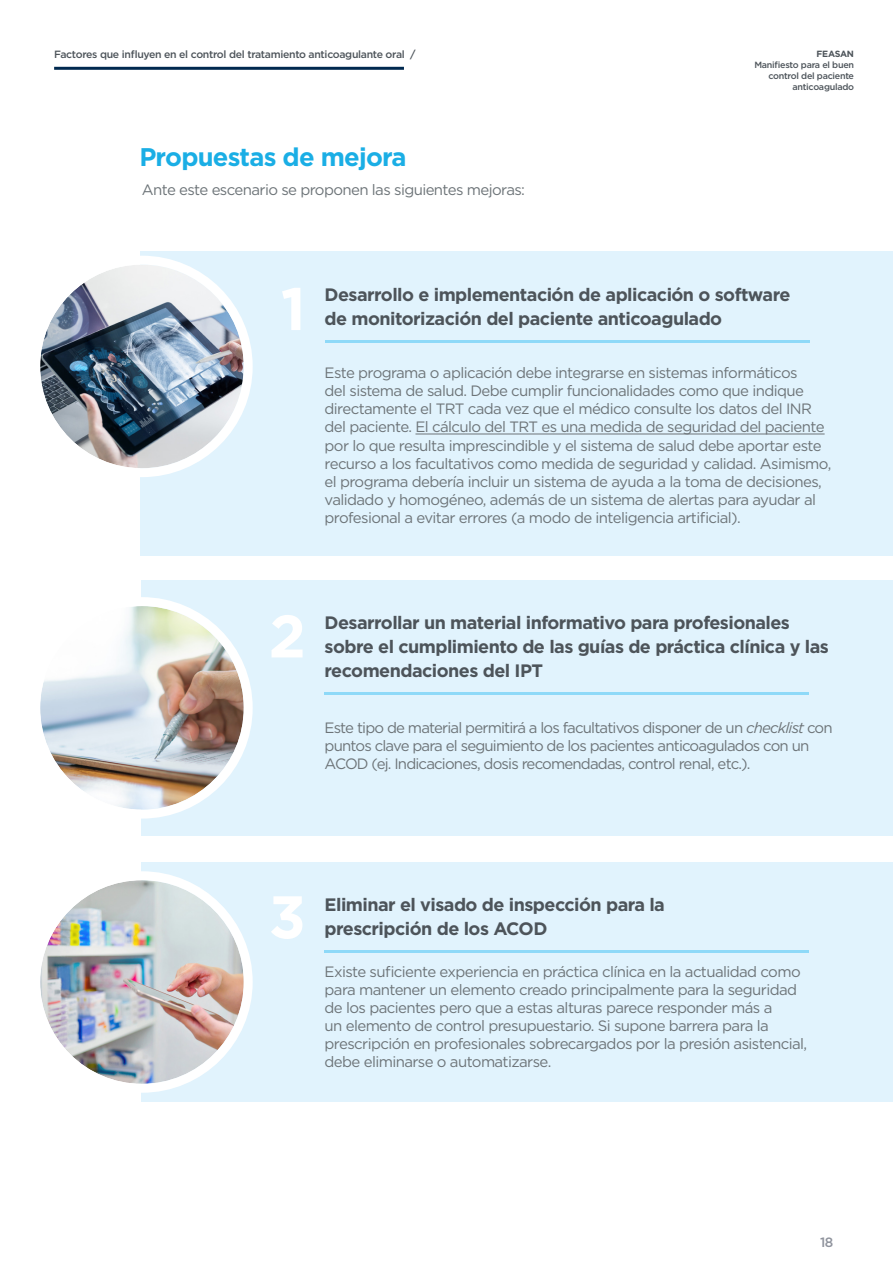
<style>
.page{position:relative;width:893px;height:1263px;background:#fff}
.page>*{position:absolute;margin:0;border:0;box-sizing:border-box;transform-origin:0 0}
.t1{font:700 60px "Gotham";color:#fff}
.t2{font:700 25.5px "Gotham";letter-spacing:-.03em;color:#1aaee5}
.t3{font:700 18px/24px "Gotham";letter-spacing:-.03em;color:#4d545a}
.t4{font:15px/18px "Gotham";letter-spacing:-.04em;color:#6d7478}
.t5{font:500 13.5px "Gotham";color:#8f939d}
.t6{font:500 10.5px "Gotham";letter-spacing:-.03em;color:#4d545a}
.t7{font:500 9px/10.8px "Gotham";letter-spacing:-.03em;color:#4d545a;text-align:right}
.t8{font:700 9px "Gotham";letter-spacing:-.03em;color:#4d545a}
.s1{font-style:italic}
</style>
<div class="page">
<div style="left:141px;top:251px;width:752px;height:305px;background:#e1f3fd"></div>
<hr style="left:54px;top:67px;width:350px;height:3px;background:#00294f">
<hr style="left:325px;top:340px;width:485px;height:2px;background:#8ed9f8">
<hr style="left:415px;top:434px;width:410px;height:1px;background:#6d7478">
<div style="left:142px;top:580px;width:751px;height:256px;background:#e1f3fd"></div>
<hr style="left:325px;top:692px;width:484px;height:2px;background:#8ed9f8">
<div style="left:142px;top:862px;width:751px;height:240px;background:#e1f3fd"></div>
<hr style="left:325px;top:951px;width:484px;height:2px;background:#8ed9f8">
<img style="left:40px;top:265px;width:204px;height:203px;border-radius:102px">
<div style="left:31px;top:256px;width:222px;height:221px;border:9px solid #fff;border-radius:50%"></div>
<img style="left:40px;top:880px;width:204px;height:204px;border-radius:102px">
<div style="left:31px;top:871px;width:222px;height:222px;border:9px solid #fff;border-radius:50%"></div>
<img style="left:40px;top:606px;width:204px;height:204px;border-radius:102px">
<div style="left:31px;top:597px;width:222px;height:221px;border:9px solid #fff;border-radius:50%"></div>
<p class="t6" style="left:54px;top:48px;width:363px">Factores que influyen en el control del tratamiento anticoagulante oral /</p>
<p class="t2" style="left:139px;top:140px;width:269px">Propuestas de mejora</p>
<p class="t4" style="left:142px;top:180px;width:385px">Ante este escenario se proponen las siguientes mejoras:</p>
<p class="t8" style="left:817px;top:48px;width:39px">FEASAN</p>
<p class="t7" style="left:754px;top:59px;width:101px">Manifiesto para el buen control del paciente anticoagulado</p>
<p class="t1" style="left:281px;top:269px;width:27px">1</p>
<p class="t3" style="left:325px;top:282px;width:467px">Desarrollo e implementación de aplicación o software de monitorización del paciente anticoagulado</p>
<p class="t4" style="left:325px;top:364px;width:508px">Este programa o aplicación debe integrarse en sistemas informáticos<br>del sistema de salud. Debe cumplir funcionalidades como que indique directamente el TRT cada vez que el médico consulte los datos del INR del paciente. El cálculo del TRT es una medida de seguridad del paciente por lo que resulta imprescindible y el sistema de salud debe aportar este recurso a los facultativos como medida de seguridad y calidad. Asimismo, el programa debería incluir un sistema de ayuda a la toma de decisiones, validado y homogéneo, además de un sistema de alertas para ayudar al profesional a evitar errores (a modo de inteligencia artificial).</p>
<p class="t1" style="left:269px;top:596px;width:39px">2</p>
<p class="t3" style="left:325px;top:611px;width:506px">Desarrollar un material informativo para profesionales sobre el cumplimiento de las guías de práctica clínica y las recomendaciones del IPT</p>
<p class="t4" style="left:325px;top:718px;width:509px">Este tipo de material permitirá a los facultativos disponer de un <span class="s1">checklist</span> con puntos clave para el seguimiento de los pacientes anticoagulados con un<br>ACOD (ej. Indicaciones, dosis recomendadas, control renal, etc.).</p>
<p class="t1" style="left:269px;top:877px;width:39px">3</p>
<p class="t3" style="left:325px;top:893px;width:342px">Eliminar el visado de inspección para la prescripción de los ACOD</p>
<p class="t4" style="left:325px;top:963px;width:484px">Existe suficiente experiencia en práctica clínica en la actualidad como para mantener un elemento creado principalmente para la seguridad de los pacientes pero que a estas alturas parece responder más a<br>un elemento de control presupuestario. Si supone barrera para la prescripción en profesionales sobrecargados por la presión asistencial, debe eliminarse o automatizarse.</p>
<p class="t5" style="left:820px;top:1233px;width:15px">18</p>
</div>
